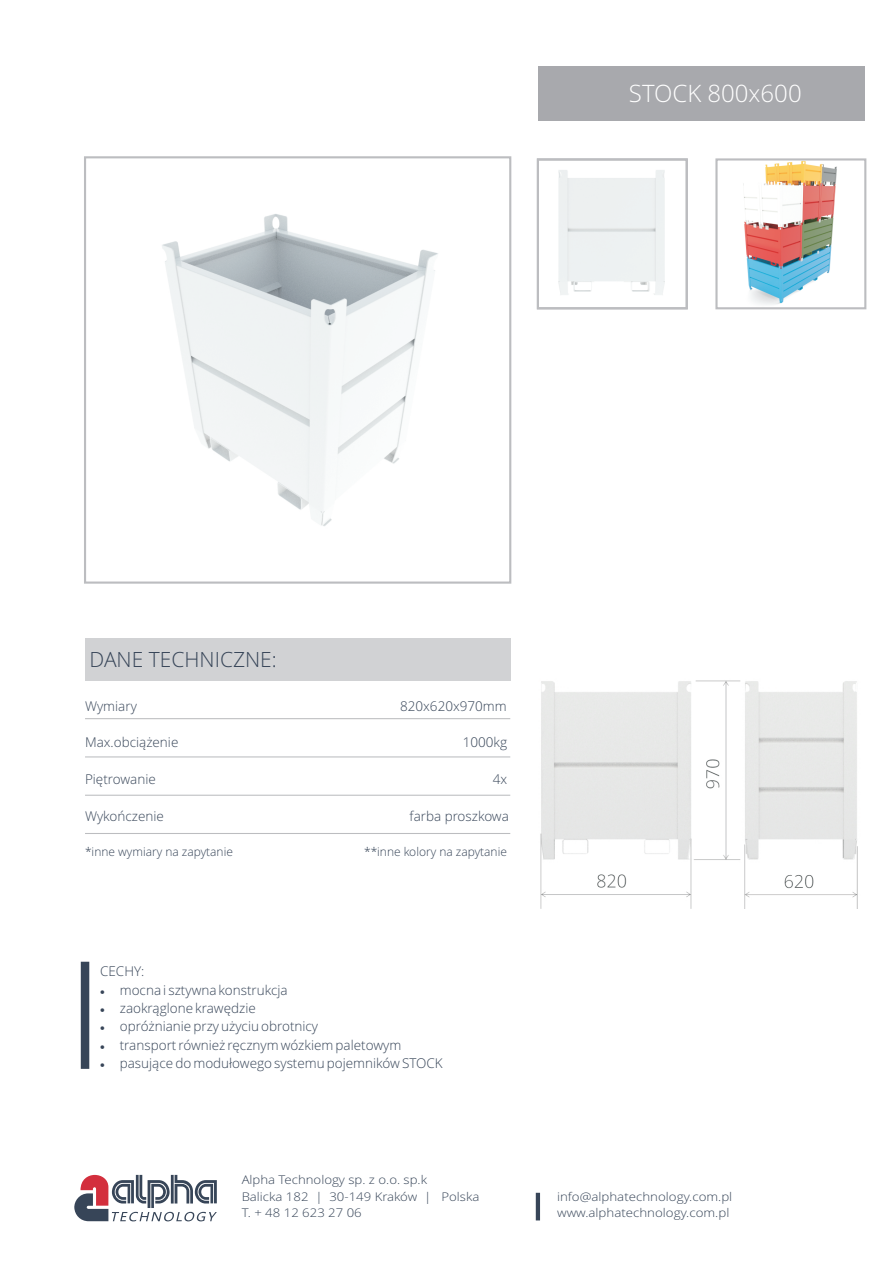
<style>
.page{position:relative;width:893px;height:1263px;background:#fff}
.page>*{position:absolute;margin:0;border:0;box-sizing:border-box;transform-origin:0 0}
.t1{font:300 24px "Open Sans";color:#fff}
.t2{font:300 21px "Open Sans";color:#374558}
.t3{font:300 13.5px "Open Sans";color:#374558}
.t4{font:300 12px/16.4px "Open Sans";color:#374558;scale:1.1 1}
.t5{font:300 12px/16.4px "Open Sans";color:#374558;scale:1.11 1}
.t6{font:300 12px "Open Sans";color:#374558}
</style>
<div class="page">
<div style="left:537px;top:158px;width:151px;height:151px;border:2px solid #bcbdc0"></div>
<div style="left:84px;top:156px;width:427px;height:428px;border:2px solid #bcbdc0"></div>
<div style="left:538px;top:66px;width:327px;height:55px;background:#a8a9ad"></div>
<hr style="left:85px;top:718px;width:425px;height:1px;background:#bcbdc0">
<hr style="left:85px;top:756px;width:425px;height:1px;background:#bcbdc0">
<div style="left:85px;top:638px;width:425px;height:42px;background:#d1d2d4"></div>
<div style="left:81px;top:962px;width:8px;height:107px;background:#374558"></div>
<hr style="left:85px;top:795px;width:425px;height:1px;background:#bcbdc0">
<hr style="left:85px;top:833px;width:425px;height:1px;background:#bcbdc0">
<img style="left:743px;top:161px;width:94px;height:144px">
<div style="left:715px;top:158px;width:151px;height:151px;border:2px solid #bcbdc0"></div>
<svg style="left:74px;top:1175px;width:143px;height:46px"></svg>
<hr style="left:536px;top:1193px;width:4px;height:27px;background:#374558">
<img style="left:162px;top:214px;width:276px;height:312px">
<img style="left:558px;top:170px;width:107px;height:125px">
<img style="left:540px;top:680px;width:318px;height:229px">
<h1 class="t1" style="left:629px;top:84px;width:174px">STOCK 800x600</h1>
<h2 class="t2" style="left:90px;top:650px;width:189px">DANE TECHNICZNE:</h2>
<p class="t3" style="left:85px;top:700px;width:53px">Wymiary</p>
<p class="t3" style="left:400px;top:700px;width:108px">820x620x970mm</p>
<p class="t3" style="left:85px;top:737px;width:95px">Max.obci¹¿enie</p>
<p class="t3" style="left:463px;top:737px;width:46px">1000kg</p>
<p class="t3" style="left:85px;top:774px;width:72px">Piêtrowanie</p>
<p class="t3" style="left:493px;top:774px;width:16px">4x</p>
<p class="t3" style="left:85px;top:810px;width:80px">Wykoñczenie</p>
<p class="t3" style="left:410px;top:810px;width:101px">farba proszkowa</p>
<p class="t6" style="left:85px;top:847px;width:149px">*inne wymiary na zapytanie</p>
<p class="t6" style="left:364px;top:847px;width:144px">**inne kolory na zapytanie</p>
<p class="t3" style="left:100px;top:966px;width:46px">CECHY:</p>
<p class="t3" style="left:100px;top:984px;width:189px">•mocna i sztywna konstrukcja</p>
<p class="t3" style="left:100px;top:1002px;width:157px">•zaokr¹glone krawêdzie</p>
<p class="t3" style="left:100px;top:1021px;width:219px">•opró¿nianie przy u¿yciu obrotnicy</p>
<p class="t3" style="left:100px;top:1039px;width:303px">•transport równie¿ rêcznym wózkiem paletowym</p>
<p class="t3" style="left:100px;top:1058px;width:344px">•pasuj¹ce do modu³owego systemu pojemników STOCK</p>
<p class="t4" style="left:242px;top:1173px;width:218px">Alpha Technology sp. z o.o. sp.k<br>Balicka 182 | 30-149 Kraków | Polska<br>T. + 48 12 623 27 06</p>
<p class="t5" style="left:557px;top:1189px;width:159px">info@alphatechnology.com.pl www.alphatechnology.com.pl</p>
</div>
